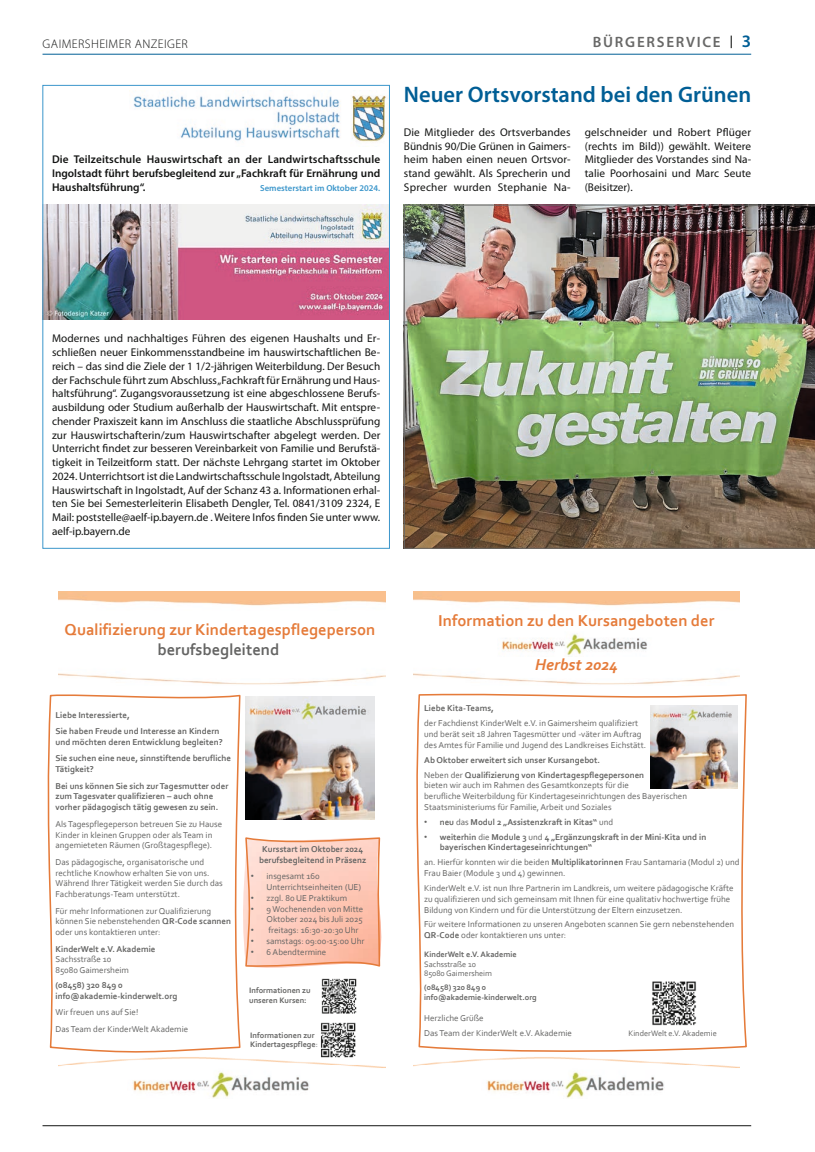
<style>
.page{position:relative;width:815px;height:1152px;background:#fff}
.page>*{position:absolute;margin:0;border:0;box-sizing:border-box;transform-origin:0 0}
.Überschrift_2sp{font:600 22.5px "Myriad Pro";color:#005e95}
.t1{font:700 16.5px/19.9px "Corbel";color:#e57b3a;text-align:center}
.t2{font:italic 700 16.5px "Corbel";color:#e57b3a}
.t3{font:600 15px "Myriad Pro";letter-spacing:.115em;color:#686867}
.t4{font:300 12.5px "Myriad Pro";letter-spacing:.035em;color:#131413}
.Grundschrift{font:11.25px/13.8px "Myriad Pro";letter-spacing:.005em;color:#131413;text-align:justify}
.Grundschrift-2{font:600 11.25px/13.8px "Myriad Pro";color:#131413;text-align:justify}
.t5{font:9px "Corbel";color:#646463}
.t6{font:700 9px "Corbel";color:#646463}
.t7{font:8.88px/10.8px "Corbel";color:#646463}
.t8{font:700 8.88px/16.5px "Corbel";color:#646463}
.Grundschrift-3{font:600 8.75px "Myriad Pro";color:#3b96cb}
.t9{font:700 8.25px/9.9px "Corbel";color:#646463}
.t10{font:8.25px/9.9px "Corbel";color:#646463}
.s1{font-size:17.5px;color:#005e95}
.s2{color:#646463}
.s3{font-weight:700}
.s4{font-family:"Arial"}
.s5{font-weight:400}
.s6{font-size:8.25px}
.s7{font-family:"Arial";font-weight:400}
</style>
<div class="page">
<hr style="left:43px;top:1125px;width:708px;height:1px;background:#131413">
<hr style="left:43px;top:54px;width:708px;height:1px;background:#005e95">
<img style="left:404px;top:205px;width:411px;height:343px">
<img style="left:413px;top:1057px;width:327px;height:11px">
<img style="left:413px;top:592px;width:327px;height:93px">
<svg style="left:416px;top:693px;width:331px;height:359px"></svg>
<img style="left:651px;top:706px;width:86px;height:83px">
<img style="left:487px;top:1072px;width:177px;height:26px">
<img style="left:498px;top:631px;width:155px;height:25px">
<img style="left:651px;top:979px;width:47px;height:47px">
<img style="left:59px;top:1057px;width:327px;height:11px">
<img style="left:59px;top:592px;width:327px;height:93px">
<svg style="left:244px;top:837px;width:137px;height:131px;background:#fccab9"></svg>
<svg style="left:47px;top:694px;width:194px;height:359px"></svg>
<img style="left:246px;top:696px;width:129px;height:124px">
<img style="left:133px;top:1072px;width:176px;height:26px">
<img style="left:319px;top:1022px;width:38px;height:37px">
<img style="left:321px;top:978px;width:36px;height:36px">
<img style="left:45px;top:205px;width:343px;height:115px">
<img style="left:129px;top:90px;width:257px;height:52px">
<div style="left:43px;top:85px;width:347px;height:463px;border:1px solid #3b96cb"></div>
<p class="t4" style="left:43px;top:36px;width:147px">GAIMERSHEIMER ANZEIGER</p>
<p class="t3" style="left:593px;top:33px;width:160px">BÜRGERSERVICE <sup>|</sup> <span class="s1">3</span></p>
<p class="Überschrift_2sp" style="left:404px;top:80px;width:349px">Neuer Ortsvorstand bei den Grünen</p>
<p class="Grundschrift" style="left:404px;top:126px;width:168px">Die Mitglieder des Ortsverbandes Bündnis 90/Die Grünen in Gaimers&shy;heim haben einen neuen Ortsvor&shy;stand gewählt. Als Sprecherin und Sprecher wurden Stephanie Na-</p>
<p class="Grundschrift" style="left:585px;top:126px;width:168px">gelschneider und Robert Pflüger (rechts im Bild)) gewählt. Weitere Mitglieder des Vorstandes sind Na&shy;talie Poorhosaini und Marc Seute (Beisitzer).</p>
<p class="Grundschrift-2" style="left:52px;top:152px;width:330px">Die Teilzeitschule Hauswirtschaft an der Landwirtschaftsschule Ingolstadt führt berufsbegleitend zur „Fachkraft für Ernährung und Haushaltsführung“.</p>
<p class="Grundschrift-3" style="left:260px;top:182px;width:122px">Semesterstart im Oktober 2024.</p>
<p class="Grundschrift" style="left:52px;top:332px;width:330px">Modernes und nachhaltiges Führen des eigenen Haushalts und Er&shy;schließen neuer Einkommensstandbeine im hauswirtschaftlichen Be&shy;reich – das sind die Ziele der 1 1/2-jährigen Weiterbildung. Der Besuch der Fachschule führt zum Abschluss „Fachkraft für Ernährung und Haus&shy;haltsführung“. Zugangsvoraussetzung ist eine abgeschlossene Berufs&shy;ausbildung oder Studium außerhalb der Hauswirtschaft. Mit entspre&shy;chender Praxiszeit kann im Anschluss die staatliche Abschlussprüfung zur Hauswirtschafterin/zum Hauswirtschafter abgelegt werden. Der Unterricht findet zur besseren Vereinbarkeit von Familie und Berufstä&shy;tigkeit in Teilzeitform statt. Der nächste Lehrgang startet im Oktober 2024. Unterrichtsort ist die Landwirtschaftsschule Ingolstadt, Abteilung Hauswirtschaft in Ingolstadt, Auf der Schanz 43 a. Informationen erhal&shy;ten Sie bei Semesterleiterin Elisabeth Dengler, Tel. 0841/3109 2324, E Mail: poststelle@aelf-ip.bayern.de . Weitere Infos finden Sie unter www. aelf-ip.bayern.de</p>
<p class="t1" style="left:64px;top:619px;width:312px">Qualifizierung zur Kindertagespflegeperson <span class="s2">berufsbegleitend</span></p>
<p class="t8" style="left:56px;top:706px;width:165px">Liebe Interessierte,<br>Sie haben Freude und Interesse an Kindern</p>
<p class="t8" style="left:56px;top:733px;width:177px">und möchten deren Entwicklung begleiten?<br>Sie suchen eine neue, sinnstiftende berufliche</p>
<p class="t8" style="left:56px;top:760px;width:174px">Tätigkeit?<br>Bei uns können Sie sich zurTagesmutter oder</p>
<p class="t8" style="left:56px;top:788px;width:159px">zum Tagesvater qualifizieren – auch ohne</p>
<p class="t6" style="left:56px;top:801px;width:165px">vorher pädagogisch tätig gewesen zu sein.</p>
<p class="t7" style="left:56px;top:818px;width:168px">AlsTagespflegeperson betreuen Sie zu Hause<br>Kinder in kleinen Gruppen oder als Team in angemieteten Räumen (Großtagespflege).</p>
<p class="t7" style="left:56px;top:856px;width:169px">Das pädagogische, organisatorische und rechtliche Knowhow erhalten Sie von uns.<br>Während Ihrer Tätigkeit werden Sie durch das Fachberatungs-Team unterstützt.</p>
<p class="t7" style="left:56px;top:905px;width:177px">Für mehr Informationen zur Qualifizierung können Sie nebenstehenden <span class="s3">QR-Code scannen </span>oder uns kontaktieren unter:</p>
<p class="t7" style="left:56px;top:943px;width:102px"><span class="s3">KinderWelt e.V.Akademie<br></span>Sachsstraße 10<br>85080 Gaimersheim</p>
<p class="t8" style="left:56px;top:976px;width:69px">(08458) 320 849 0</p>
<p class="t6" style="left:56px;top:990px;width:124px">info@akademie-kinderwelt.org</p>
<p class="t7" style="left:56px;top:1004px;width:134px;line-height:16.5px">Wir freuen uns auf Sie!<br>Das Team der KinderWelt Akademie</p>
<p class="t8" style="left:259px;top:843px;width:109px;line-height:10.8px;text-align:center">Kursstart im Oktober 2024 berufsbegleitend in Präsenz</p>
<p class="t5" style="left:251px;top:870px;width:70px"><span class="s4">•</span> insgesamt 160</p>
<p class="t7" style="left:267px;top:881px;width:96px">Unterrichtseinheiten (UE)</p>
<p class="t7" style="left:251px;top:892px;width:98px"><span class="s4">•</span> zzgl. 80 UE Praktikum</p>
<p class="t7" style="left:251px;top:903px;width:114px;text-align:right"><span class="s4">•</span> 9 Wochenenden von Mitte<br>Oktober 2024 bis Juli 2025</p>
<p class="t7" style="left:251px;top:924px;width:109px"><span class="s4">•</span> freitags: 16:30-20:30 Uhr</p>
<p class="t7" style="left:251px;top:935px;width:115px"><span class="s4">•</span> samstags: 09:00-15:00 Uhr</p>
<p class="t7" style="left:251px;top:946px;width:77px"><span class="s4">•</span> 6 Abendtermine</p>
<p class="t9" style="left:249px;top:985px;width:63px">Informationen zu unseren Kursen:</p>
<p class="t9" style="left:250px;top:1029px;width:69px">Informationen zur<br>Kindertagespflege<span class="s5">:</span></p>
<p class="t1" style="left:438px;top:610px;width:278px">Information zu den Kursangeboten der</p>
<p class="t2" style="left:535px;top:654px;width:84px">Herbst 2024</p>
<p class="t7" style="left:424px;top:701px;width:216px;line-height:14.9px"><span class="s3">Liebe Kita-Teams,<br></span>der Fachdienst KinderWelt e.V. in Gaimersheim qualifiziert</p>
<p class="t7" style="left:424px;top:728px;width:224px">und berät seit 18 Jahren Tagesmütter und -väter im Auftrag des Amtes für Familie und Jugend des Landkreises Eichstätt.</p>
<p class="t8" style="left:424px;top:752px;width:222px;line-height:14.9px">Ab Oktober erweitert sich unser Kursangebot.<br><span class="s5">Neben der</span> Qualifizierung von Kindertagespflegepersonen</p>
<p class="t7" style="left:424px;top:780px;width:206px">bieten wir auch im Rahmen des Gesamtkonzepts für die</p>
<p class="t5" style="left:424px;top:790px;width:264px">berufliche Weiterbildung für Kindertageseinrichtungen des Bayerischen</p>
<p class="t7" style="left:424px;top:801px;width:189px">Staatsministeriums für Familie<span class="s6">,</span> Arbeit und Soziales</p>
<p class="t8" style="left:424px;top:813px;width:191px"><span class="s7">•</span> neu <span class="s5">das</span> Modul 2 „Assistenzkraft in Kitas“ <span class="s5">und</span></p>
<p class="t8" style="left:440px;top:831px;width:268px;line-height:10.8px;text-indent:-16px"><span class="s7">•</span> weiterhin <span class="s5">die</span> Module 3 <span class="s5">und</span> 4 „Ergänzungskraft in der Mini-Kita und in bayerischen Kindertageseinrichtungen“</p>
<p class="t7" style="left:424px;top:856px;width:317px">an. Hierfür konnten wir die beiden <span class="s3">Multiplikatorinnen</span> Frau Santamaria (Modul 2) und<br>Frau Baier (Module 3 und 4) gewinnen.</p>
<p class="t7" style="left:424px;top:882px;width:311px">KinderWelt e.V. ist nun Ihre Partnerin im Landkreis<span class="s6">,</span> um weitere pädagogische Kräfte zu qualifizieren und sich gemeinsam mit Ihnen für eine qualitativ hochwertige frühe<br>Bildung von Kindern und für die Unterstützung der Eltern einzusetzen.</p>
<p class="t7" style="left:424px;top:919px;width:312px">Für weitere Informationen zu unseren Angeboten scannen Sie gern nebenstehenden<br><span class="s3">QR-Code</span> oder kontaktieren uns unter:</p>
<p class="t10" style="left:424px;top:948px;width:94px"><span class="s3">KinderWelt e.V. Akademie<br></span>Sachsstraße 10<br>85080 Gaimersheim</p>
<p class="t9" style="left:424px;top:982px;width:114px">(08458) 320 849 0 info@akademie-kinderwelt.org</p>
<p class="t7" style="left:424px;top:1010px;width:149px;line-height:14.9px">Herzliche Grüße<br>Das Team der KinderWelt e.V.Akademie</p>
<p class="t10" style="left:628px;top:1027px;width:90px">KinderWelt e.V.Akademie</p>
</div>
